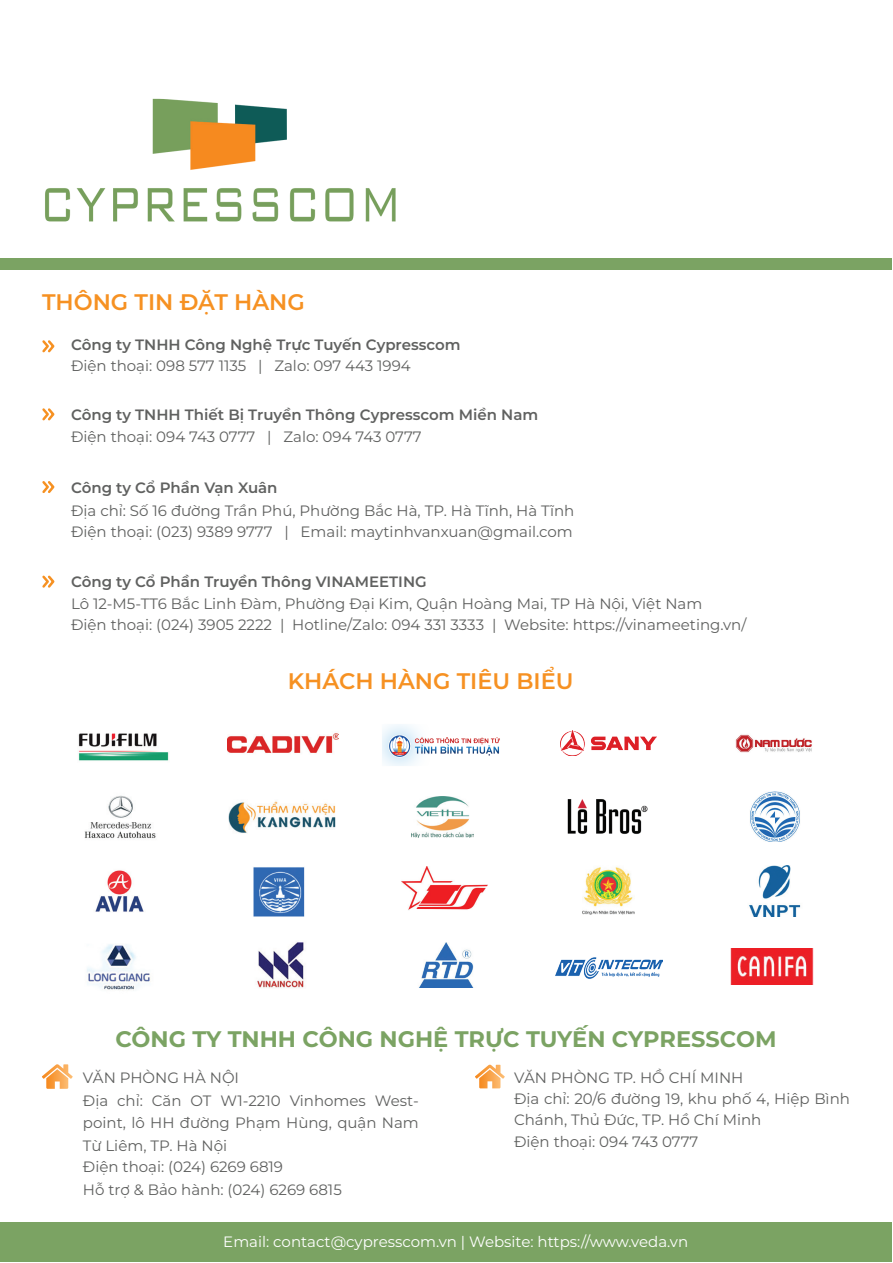
<style>
.page{position:relative;width:893px;height:1263px;background:#fff}
.page>*{position:absolute;margin:0;border:0;box-sizing:border-box;transform-origin:0 0}
.t1{font:700 22.5px "Montserrat";color:#7ba363}
.t2{font:600 22.5px "Montserrat";color:#f69122}
.t3{font:15px/22.4px "Montserrat";color:#606160}
.t4{font:600 15px "Montserrat";color:#606160}
.t5{font:15px "Montserrat";color:#fff}
</style>
<div class="page">
<div style="left:0;top:1222px;width:892px;height:40px;background:#7ba363"></div>
<div style="left:0;top:258px;width:892px;height:12px;background:#7ba363"></div>
<svg style="left:42px;top:1064px;width:31px;height:25px"></svg>
<svg style="left:475px;top:1065px;width:30px;height:23px"></svg>
<svg style="left:42px;top:340px;width:13px;height:13px"></svg>
<svg style="left:42px;top:408px;width:13px;height:13px"></svg>
<svg style="left:42px;top:481px;width:13px;height:12px"></svg>
<svg style="left:42px;top:575px;width:13px;height:13px"></svg>
<img style="left:555px;top:957px;width:107px;height:22px">
<img style="left:730px;top:949px;width:83px;height:35px">
<img style="left:418px;top:942px;width:56px;height:46px">
<img style="left:257px;top:942px;width:47px;height:46px">
<img style="left:95px;top:870px;width:49px;height:42px">
<img style="left:84px;top:795px;width:72px;height:44px">
<img style="left:253px;top:867px;width:52px;height:49px">
<img style="left:582px;top:867px;width:53px;height:48px">
<img style="left:749px;top:865px;width:52px;height:52px">
<img style="left:750px;top:791px;width:50px;height:51px">
<img style="left:567px;top:799px;width:81px;height:35px">
<img style="left:228px;top:801px;width:108px;height:32px">
<img style="left:228px;top:733px;width:111px;height:20px">
<img style="left:382px;top:724px;width:118px;height:42px">
<img style="left:735px;top:734px;width:77px;height:19px">
<img style="left:87px;top:944px;width:64px;height:47px">
<img style="left:411px;top:797px;width:62px;height:41px">
<img style="left:561px;top:731px;width:95px;height:25px">
<img style="left:78px;top:733px;width:91px;height:28px">
<img style="left:401px;top:866px;width:87px;height:44px">
<img style="left:45px;top:98px;width:351px;height:124px">
<h1 class="t2" style="left:42px;top:286px;width:264px">THÔNG TIN ĐẶT HÀNG</h1>
<p class="t4" style="left:71px;top:334px;width:391px">Công ty TNHH Công Nghệ Trực Tuyến Cypresscom</p>
<p class="t3" style="left:71px;top:354px;width:341px">Điện thoại: 098 577 1135 | Zalo: 097 443 1994</p>
<p class="t4" style="left:71px;top:404px;width:469px">Công ty TNHH Thiết Bị Truyền Thông Cypresscom Miền Nam</p>
<p class="t3" style="left:71px;top:425px;width:352px">Điện thoại: 094 743 0777 | Zalo: 094 743 0777</p>
<p class="t4" style="left:71px;top:477px;width:208px">Công ty Cổ Phần Vạn Xuân</p>
<p class="t3" style="left:71px;top:500px;width:505px;line-height:21px">Địa chỉ: Số 16 đường Trần Phú, Phường Bắc Hà, TP. Hà Tĩnh, Hà Tĩnh<br>Điện thoại: (023) 9389 9777 | Email: maytinhvanxuan@gmail.com</p>
<p class="t4" style="left:71px;top:571px;width:357px">Công ty Cổ Phần Truyền Thông VINAMEETING</p>
<p class="t3" style="left:71px;top:593px;width:677px;line-height:21px">Lô 12-M5-TT6 Bắc Linh Đàm, Phường Đại Kim, Quận Hoàng Mai, TP Hà Nội, Việt Nam<br>Điện thoại: (024) 3905 2222 | Hotline/Zalo: 094 331 3333 | Website: https://vinameeting.vn/</p>
<h1 class="t2" style="left:288px;top:665px;width:287px">KHÁCH HÀNG TIÊU BIỂU</h1>
<h1 class="t1" style="left:115px;top:1023px;width:663px">CÔNG TY TNHH CÔNG NGHỆ TRỰC TUYẾN CYPRESSCOM</h1>
<p class="t3" style="left:514px;top:1067px;width:337px;line-height:21.3px">VĂN PHÒNG TP. HỒ CHÍ MINH<br>Địa chỉ: 20/6 đường 19, khu phố 4, Hiệp Bình<br>Chánh, Thủ Đức, TP. Hồ Chí Minh<br>Điện thoại: 094 743 0777</p>
<p class="t3" style="left:83px;top:1066px;width:337px">VĂN PHÒNG HÀ NỘI<br>Địa chỉ: Căn OT W1-2210 Vinhomes West&shy;point, lô HH đường Phạm Hùng, quận Nam<br>Từ Liêm, TP. Hà Nội<br>Điện thoại: (024) 6269 6819<br>Hỗ trợ &amp; Bảo hành: (024) 6269 6815</p>
<p class="t5" style="left:223px;top:1232px;width:466px">Email: contact@cypresscom.vn | Website: https://www.veda.vn</p>
</div>
